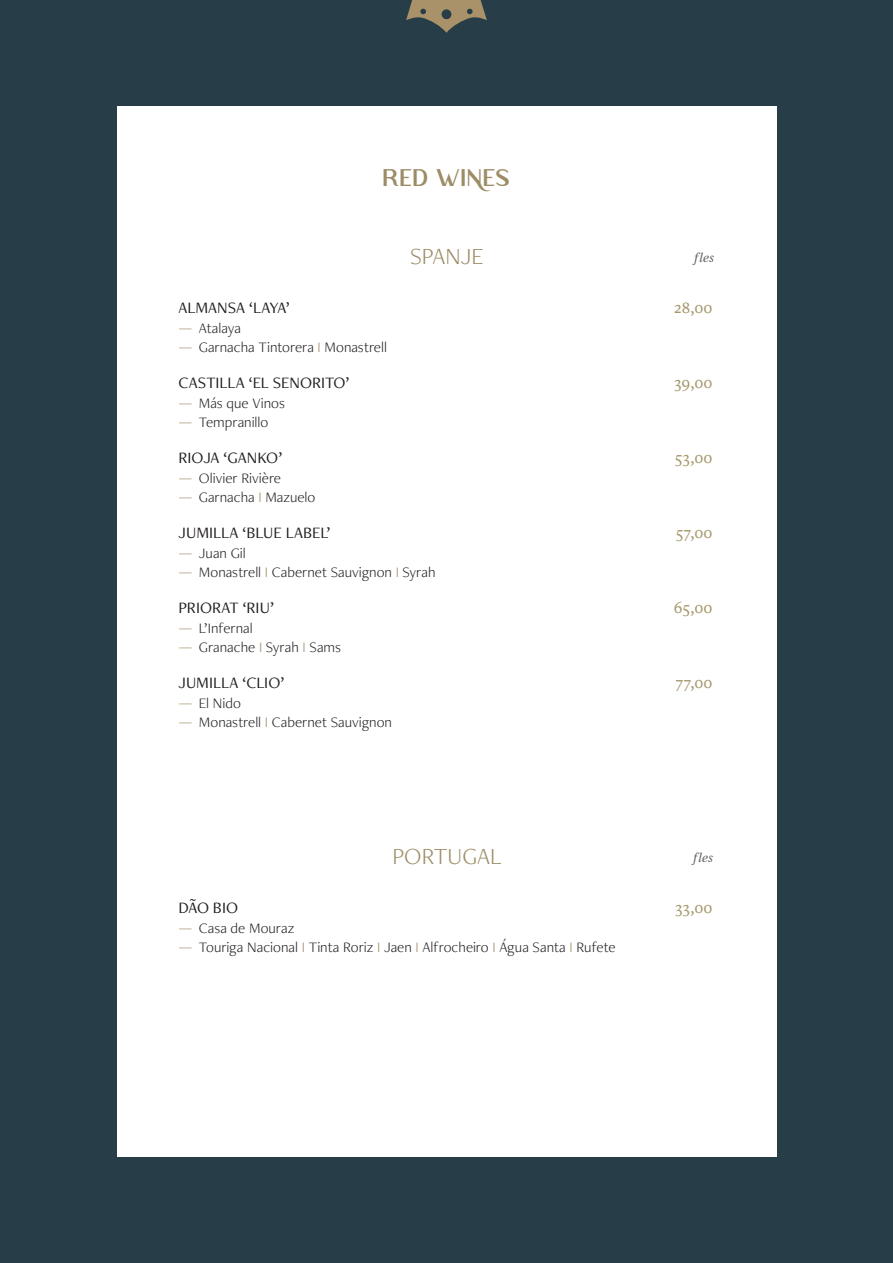
<style>
.page{position:relative;width:893px;height:1263px;background:#273d47}
.page>*{position:absolute;margin:0;border:0;box-sizing:border-box;transform-origin:0 0}
.t1{font:300 24px "Freight Neo Pro";color:#9c8d66}
.t2{font:24px "Rodano";letter-spacing:.05em;color:#9c8d66}
.t3{font:16.5px "Freight Neo Pro";color:#231f20}
.t4{font:500 16.5px "Freight Neo Pro";letter-spacing:.01em;color:#a7996e}
.t5{font:300 15px "Freight Neo Pro";color:#231f20}
.t6{font:italic 12.75px "Utopia";letter-spacing:.015em;color:#636366}
.s1{color:#a28f6c}
</style>
<div class="page">
<div style="left:117px;top:106px;width:659px;height:1051px;background:#fff"></div>
<svg style="left:406px;top:0;width:81px;height:33px"></svg>
<h1 class="t2" style="left:383px;top:163px;width:128px">RED WINES</h1>
<h1 class="t1" style="left:410px;top:240px;width:75px">SPANJE</h1>
<p class="t6" style="left:693px;top:251px;width:21px">fles</p>
<p class="t3" style="left:178px;top:297px;width:113px">ALMANSA ‘LAYA’</p>
<p class="t4" style="left:674px;top:297px;width:40px">28,00</p>
<p class="t5" style="left:178px;top:318px;width:64px"><span class="s1">—</span> Atalaya</p>
<p class="t5" style="left:178px;top:337px;width:210px"><span class="s1">—</span> Garnacha Tintorera <span class="s1">I</span> Monastrell</p>
<p class="t3" style="left:178px;top:372px;width:173px">CASTILLA ‘EL SENORITO’</p>
<p class="t4" style="left:674px;top:372px;width:40px">39,00</p>
<p class="t5" style="left:178px;top:393px;width:108px"><span class="s1">—</span> Más que Vinos</p>
<p class="t5" style="left:178px;top:412px;width:91px"><span class="s1">—</span> Tempranillo</p>
<p class="t3" style="left:178px;top:447px;width:105px">RIOJA ‘GANKO’</p>
<p class="t4" style="left:675px;top:447px;width:39px">53,00</p>
<p class="t5" style="left:178px;top:468px;width:104px"><span class="s1">—</span> Olivier Rivière</p>
<p class="t5" style="left:178px;top:487px;width:138px"><span class="s1">—</span> Garnacha <span class="s1">I</span> Mazuelo</p>
<p class="t3" style="left:178px;top:522px;width:153px">JUMILLA ‘BLUE LABEL’</p>
<p class="t4" style="left:676px;top:522px;width:38px">57,00</p>
<p class="t5" style="left:178px;top:543px;width:69px"><span class="s1">—</span> Juan Gil</p>
<p class="t5" style="left:178px;top:562px;width:258px"><span class="s1">—</span> Monastrell <span class="s1">I</span> Cabernet Sauvignon <span class="s1">I</span> Syrah</p>
<p class="t3" style="left:178px;top:597px;width:97px">PRIORAT ‘RIU’</p>
<p class="t4" style="left:674px;top:597px;width:40px">65,00</p>
<p class="t5" style="left:178px;top:618px;width:76px"><span class="s1">—</span> L’Infernal</p>
<p class="t5" style="left:178px;top:637px;width:164px"><span class="s1">—</span> Granache <span class="s1">I</span> Syrah <span class="s1">I</span> Sams</p>
<p class="t3" style="left:178px;top:672px;width:107px">JUMILLA ‘CLIO’</p>
<p class="t4" style="left:676px;top:672px;width:38px">77,00</p>
<p class="t5" style="left:178px;top:693px;width:64px"><span class="s1">—</span> El Nido</p>
<p class="t5" style="left:178px;top:712px;width:215px"><span class="s1">—</span> Monastrell <span class="s1">I</span> Cabernet Sauvignon</p>
<h1 class="t1" style="left:392px;top:840px;width:111px">PORTUGAL</h1>
<p class="t6" style="left:693px;top:851px;width:21px">fles</p>
<p class="t3" style="left:178px;top:897px;width:61px">DÃO BIO</p>
<p class="t4" style="left:675px;top:897px;width:39px">33,00</p>
<p class="t5" style="left:178px;top:918px;width:117px"><span class="s1">—</span> Casa de Mouraz</p>
<p class="t5" style="left:178px;top:937px;width:439px"><span class="s1">—</span> Touriga Nacional <span class="s1">I</span> Tinta Roriz <span class="s1">I</span> Jaen <span class="s1">I</span> Alfrocheiro <span class="s1">I</span> Água Santa <span class="s1">I</span> Rufete</p>
</div>
